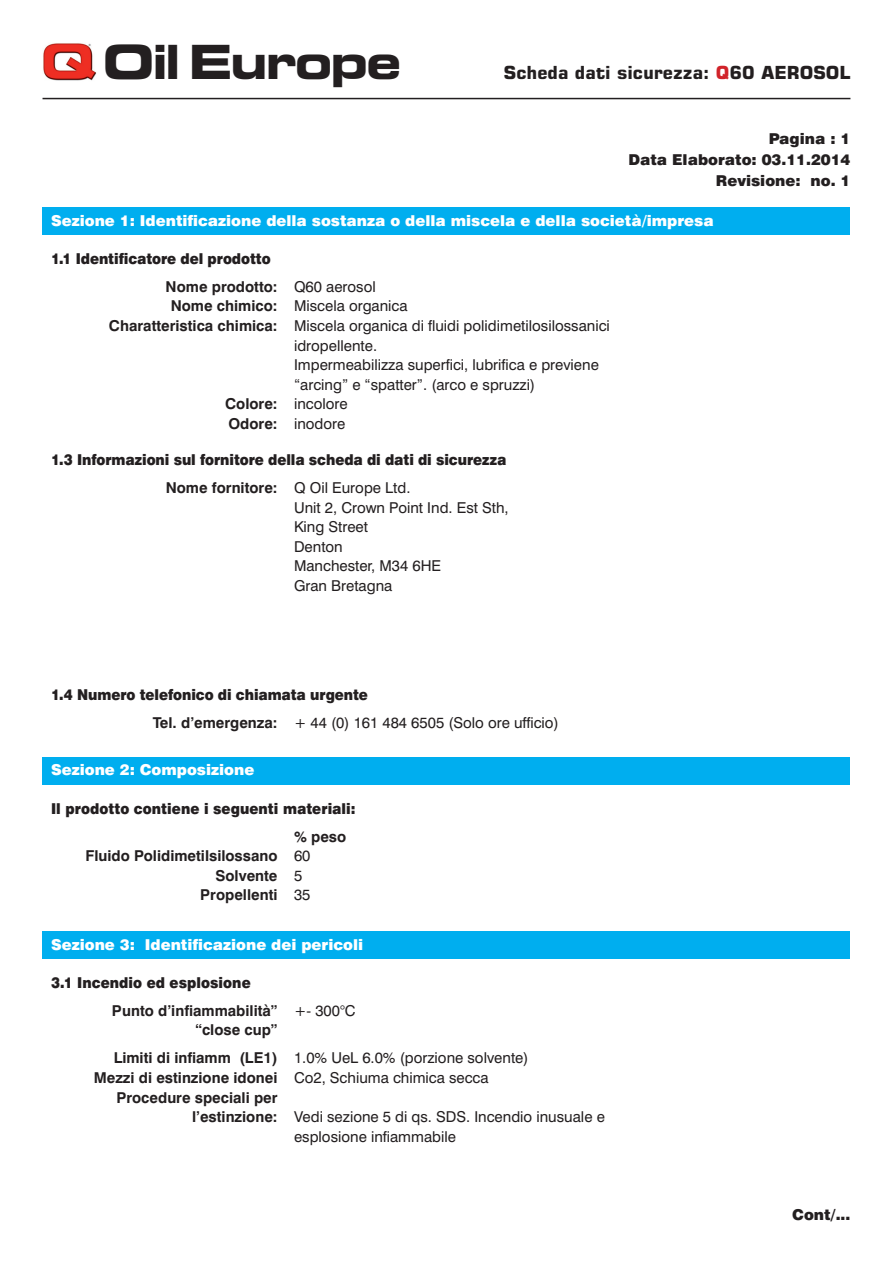
<style>
.page{position:relative;width:893px;height:1263px;background:#fff}
.page>*{position:absolute;margin:0;border:0;box-sizing:border-box;transform-origin:0 0}
.t1{font:700 expanded 46.95px "Square 721 BT";letter-spacing:-.05em;color:#231f20}
.t2{font:700 18px "Square 721 BT";color:#231f20}
.t3{font:15px/19.5px "Swiss 721 BT";color:#231f20}
.t4{font:900 15px/28px "Swiss 721 BT";color:#231f20;scale:.91 1}
.t5{font:700 15px/28px "Swiss 721 BT";color:#231f20}
.t6{font:900 15px "Swiss 721 BT";color:#fff}
.t7{font:900 15px/21px "Swiss 721 BT";color:#231f20;text-align:right}
.s1{color:#d1232a}
.s2{font-weight:700}
.s3{font-weight:400}
</style>
<div class="page">
<img style="left:43px;top:43px;width:53px;height:38px">
<hr style="left:43px;top:98px;width:807px;height:1px;background:#231f20">
<div style="left:43px;top:207px;width:807px;height:28px;background:#00aeef"></div>
<div style="left:43px;top:757px;width:807px;height:27px;background:#00aeef"></div>
<div style="left:43px;top:931px;width:807px;height:28px;background:#00aeef"></div>
<h1 class="t1" style="left:103px;top:34px;width:300px">Oil Europe</h1>
<p class="t2" style="left:504px;top:62px;width:348px">Scheda dati sicurezza: <span class="s1">Q</span>60 AEROSOL</p>
<p class="t7" style="left:628px;top:128px;width:224px">Pagina : 1<br>Data Elaborato: 03.11.2014<br>Revisione: no. 1</p>
<p class="t6" style="left:51px;top:211px;width:664px">Sezione 1: Identificazione della sostanza o della miscela e della società/impresa</p>
<p class="t4" style="left:166px;top:244px;width:232px;text-indent:-115px">1.1 Identificatore del prodotto<br><span class="s2">Nome prodotto:</span> <span class="s3">Q60 aerosol</span></p>
<p class="t3" style="left:171px;top:296px;width:238px"><span class="s2">Nome chimico:</span> Miscela organica</p>
<p class="t3" style="left:109px;top:316px;width:502px"><span class="s2">Charatteristica chimica:</span> Miscela organica di fluidi polidimetilosilossanici</p>
<p class="t3" style="left:294px;top:335px;width:85px">idropellente.</p>
<p class="t3" style="left:294px;top:355px;width:306px">Impermeabilizza superfici, lubrifica e previene</p>
<p class="t3" style="left:294px;top:374px;width:243px">“arcing” e “spatter”. (arco e spruzzi)</p>
<p class="t3" style="left:225px;top:394px;width:124px"><span class="s2">Colore:</span> incolore</p>
<p class="t3" style="left:228px;top:413px;width:118px"><span class="s2">Odore:</span> inodore</p>
<p class="t4" style="left:166px;top:445px;width:376px;text-indent:-115px">1.3 Informazioni sul fornitore della scheda di dati di sicurezza<br><span class="s2">Nome fornitore:</span> <span class="s3">Q Oil Europe Ltd.</span></p>
<p class="t3" style="left:294px;top:497px;width:216px">Unit 2, Crown Point Ind. Est Sth,<br>King Street<br>Denton<br>Manchester, M34 6HE<br>Gran Bretagna</p>
<p class="t4" style="left:153px;top:681px;width:447px;text-indent:-102px">1.4 Numero telefonico di chiamata urgente<br><span class="s2">Tel. d’emergenza:</span> <span class="s3">+ 44 (0) 161 484 6505 (Solo ore ufficio)</span></p>
<p class="t6" style="left:51px;top:761px;width:205px">Sezione 2: Composizione</p>
<p class="t4" style="left:51px;top:794px;width:336px">Il prodotto contiene i seguenti materiali:</p>
<p class="t5" style="left:294px;top:822px;width:54px">% peso</p>
<p class="t5" style="left:85px;top:842px;width:227px">Fluido Polidimetilsilossano <span class="s3">60</span></p>
<p class="t5" style="left:215px;top:861px;width:88px">Solvente <span class="s3">5</span></p>
<p class="t5" style="left:200px;top:881px;width:112px">Propellenti <span class="s3">35</span></p>
<p class="t6" style="left:51px;top:935px;width:314px">Sezione 3: Identificazione dei pericoli</p>
<p class="t4" style="left:112px;top:968px;width:269px;text-indent:-61px">3.1 Incendio ed esplosione<br><span class="s2">Punto d’infiammabilità”</span> <span class="s3">+- 300°C</span></p>
<p class="t5" style="left:114px;top:1016px;width:416px;text-indent:82px">“close cup”<br>Limiti di infiamm (LE1) <span class="s3">1.0% UeL 6.0% (porzione solvente)</span></p>
<p class="t5" style="left:94px;top:1063px;width:396px">Mezzi di estinzione idonei <span class="s3">Co2, Schiuma chimica secca</span></p>
<p class="t5" style="left:116px;top:1083px;width:163px">Procedure speciali per</p>
<p class="t3" style="left:192px;top:1107px;width:414px"><span class="s2">l’estinzione:</span> Vedi sezione 5 di qs. SDS. Incendio inusuale e</p>
<p class="t3" style="left:294px;top:1126px;width:163px">esplosione infiammabile</p>
<p class="t7" style="left:792px;top:1204px;width:60px">Cont/...</p>
</div>
